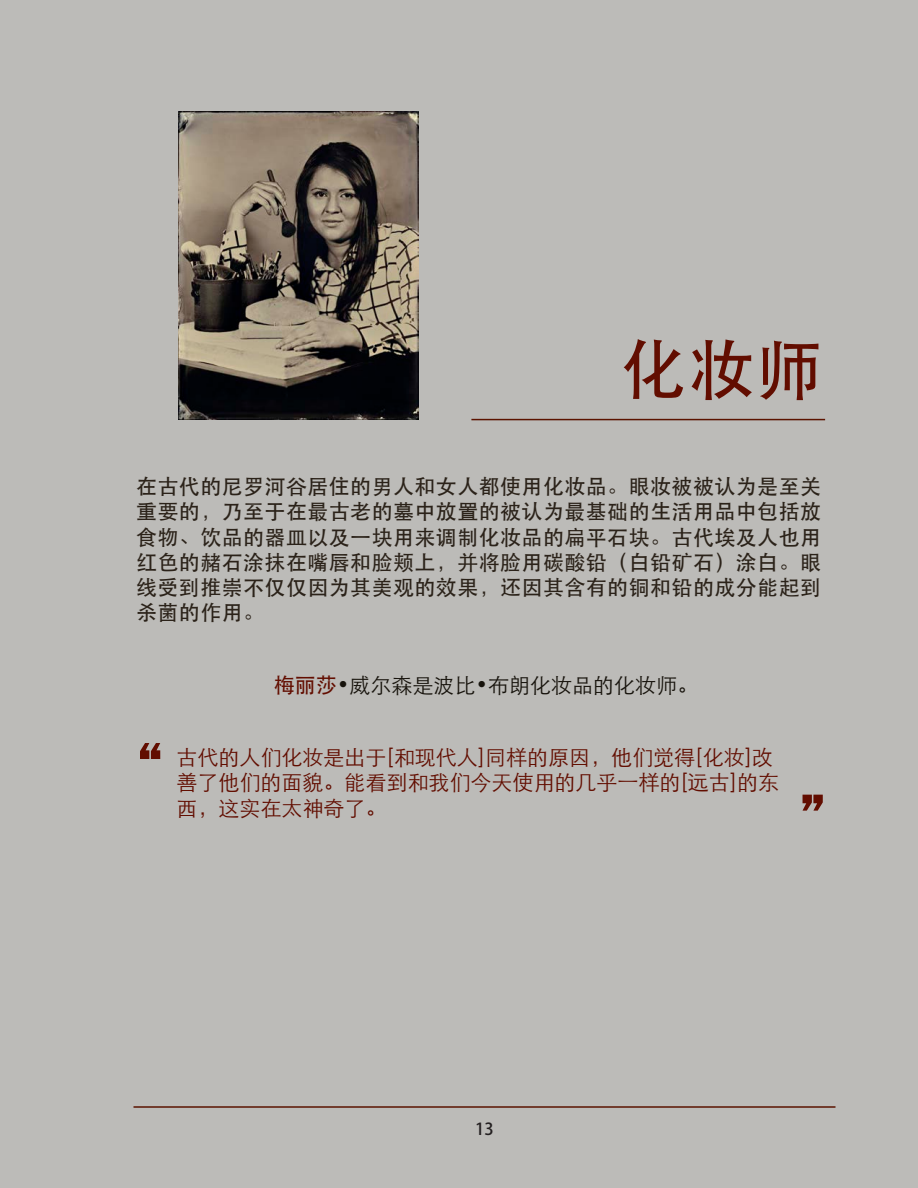
<style>
.page{position:relative;width:918px;height:1188px;background:#bcbbb8}
.page>*{position:absolute;margin:0;border:0;box-sizing:border-box;transform-origin:0 0}
.Occ_Head{font:66px "Adobe Heiti Std";color:#620d00}
.t1{font:54px "ITC Franklin Gothic Std Hvy";color:#620d00}
.Occ_Body{font:21px/25.2px "ST Heiti";letter-spacing:.02em;color:#2b2219;text-align:justify}
.Occ_Quote{font:300 21px/25.2px "ST Heiti SC";color:#620d00}
.Occ_Person{font:21px "ST Xihei";color:#17130c}
.t2{font:16.5px "Adobe Heiti Std";color:#231f20}
.s1{font-family:"Adobe Heiti Std";color:#620d00}
</style>
<div class="page">
<hr style="left:134px;top:1106px;width:702px;height:2px;background:#5b1300">
<img style="left:178px;top:111px;width:240px;height:308px">
<hr style="left:471px;top:419px;width:354px;height:1px;background:#5b1300">
<p class="Occ_Head" style="left:620px;top:331px;width:203px">化妆师</p>
<p class="Occ_Body" style="left:136px;top:474px;width:687px">在古代的尼罗河谷居住的男人和女人都使用化妆品。眼妆被被认为是至关重要的，乃至于在最古老的墓中放置的被认为最基础的生活用品中包括放食物、饮品的器皿以及一块用来调制化妆品的扁平石块。古代埃及人也用红色的赭石涂抹在嘴唇和脸颊上，并将脸用碳酸铅（白铅矿石）涂白。眼线受到推崇不仅仅因为其美观的效果，还因其含有的铜和铅的成分能起到杀菌的作用。</p>
<p class="Occ_Person" style="left:274px;top:675px;width:426px"><span class="s1">梅丽莎</span>•威尔森是波比•布朗化妆品的化妆师。</p>
<p class="t1" style="left:136px;top:730px;width:30px">“</p>
<p class="Occ_Quote" style="left:177px;top:743px;width:604px">古代的人们化妆是出于[和现代人]同样的原因，他们觉得[化妆]改善了他们的面貌。能看到和我们今天使用的几乎一样的[远古]的东西，这实在太神奇了。</p>
<p class="t1" style="left:799px;top:781px;width:30px">”</p>
<p class="t2" style="left:475px;top:1119px;width:20px">13</p>
</div>
